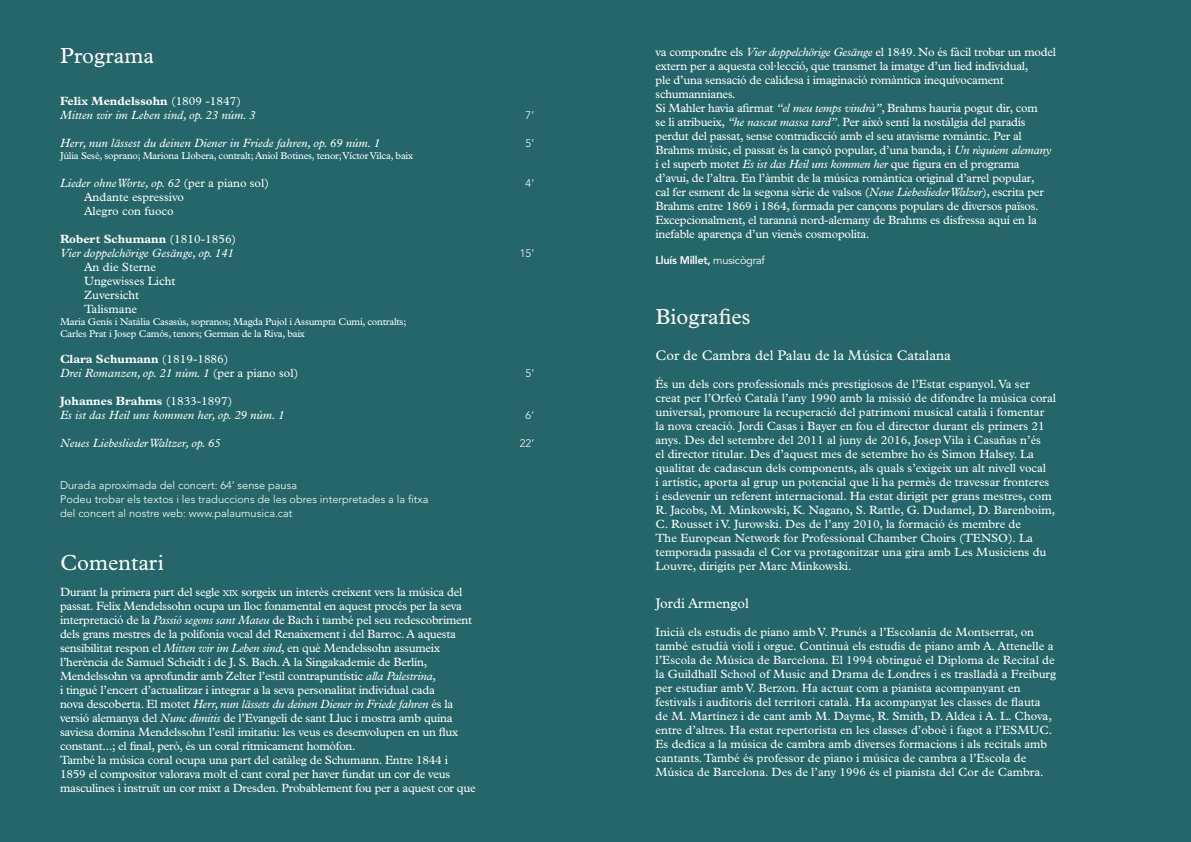
<style>
.page{position:relative;width:1191px;height:842px;background:#246669}
.page>*{position:absolute;margin:0;border:0;box-sizing:border-box;transform-origin:0 0}
.t1{font:22px "Plantin Std";color:#fff}
.t2{font:14px "Plantin Std";color:#fff}
.t3{font:12px/14px "Plantin Std";letter-spacing:-.015em;color:#fff}
.t4{font:italic 12px/14px "Plantin Std";color:#fff}
.t5{font:300 11px/14px "Avenir LT Std";color:#fff}
.t6{font:800 11px "Avenir LT Std";letter-spacing:-.025em;color:#fff}
.t7{font:10px/12px "Plantin Std";letter-spacing:-.02em;color:#fff}
.s1{font-weight:700;font-style:normal}
.s2{font-style:normal}
.s3{font-weight:700}
.s4{font-style:italic}
.s5{font-size:8.4px}
.s6{font-weight:400}
</style>
<div class="page">
<h1 class="t1" style="left:60px;top:43px;width:95px">Programa</h1>
<p class="t4" style="left:60px;top:94px;width:197px"><span class="s1">Felix Mendelssohn</span> <span class="s2">(1809 -1847)<br></span>Mitten wir im Leben sind, op. 23 núm. 3</p>
<p class="t5" style="left:525px;top:108px;width:10px">7’</p>
<p class="t4" style="left:60px;top:136px;width:321px">Herr, nun lässest du deinen Diener in Friede fahren, op. 69 núm. 1</p>
<p class="t5" style="left:525px;top:136px;width:10px">5’</p>
<p class="t7" style="left:60px;top:149px;width:355px">Júlia Sesè, soprano; Mariona Llobera, contralt; Aniol Botines, tenor; Víctor Vilca, baix</p>
<p class="t4" style="left:60px;top:176px;width:210px">Lieder ohne Worte, op. 62 <span class="s2">(per a piano sol)</span></p>
<p class="t5" style="left:525px;top:176px;width:10px">4’</p>
<p class="t3" style="left:84px;top:190px;width:101px">Andante espressivo<br>Alegro con fuoco</p>
<p class="t4" style="left:60px;top:232px;width:178px"><span class="s1">Robert Schumann</span> <span class="s2">(1810-1856)<br></span>Vier doppelchörige Gesänge, op. 141</p>
<p class="t5" style="left:520px;top:246px;width:16px">15’</p>
<p class="t3" style="left:84px;top:260px;width:93px">An die Sterne<br>Ungewisses Licht<br>Zuversicht<br>Talismane</p>
<p class="t7" style="left:60px;top:315px;width:348px">Maria Genís i Natàlia Casasús, sopranos; Magda Pujol i Assumpta Cumí, contralts;<br>Carles Prat i Josep Camós, tenors; German de la Riva, baix</p>
<p class="t3" style="left:60px;top:352px;width:240px"><span class="s3">Clara Schumann</span> (1819-1886)<br><span class="s4">Drei Romanzen, op. 21 núm. 1</span> (per a piano sol)</p>
<p class="t4" style="left:60px;top:394px;width:226px"><span class="s1">Johannes Brahms</span> <span class="s2">(1833-1897)<br></span>Es ist das Heil uns kommen her, op. 29 núm. 1</p>
<p class="t5" style="left:525px;top:366px;width:10px">5’</p>
<p class="t5" style="left:525px;top:408px;width:10px">6’</p>
<p class="t4" style="left:60px;top:436px;width:162px">Neues Liebeslieder Waltzer, op. 65</p>
<p class="t5" style="left:520px;top:436px;width:16px">22’</p>
<p class="t5" style="left:60px;top:478px;width:370px">Durada aproximada del concert: 64’ sense pausa<br>Podeu trobar els textos i les traduccions de les obres interpretades a la fitxa del concert al nostre web: www.palaumusica.cat</p>
<h1 class="t1" style="left:60px;top:550px;width:105px">Comentari</h1>
<p class="t3" style="left:60px;top:585px;width:417px">Durant la primera part del segle <span class="s5">xix</span> sorgeix un interès creixent vers la música del passat. Felix Mendelssohn ocupa un lloc fonamental en aquest procés per la seva interpretació de la <span class="s4">Passió segons sant Mateu</span> de Bach i també pel seu redescobriment dels grans mestres de la polifonia vocal del Renaixement i del Barroc. A aquesta sensibilitat respon el <span class="s4">Mitten wir im Leben sind</span>, en què Mendelssohn assumeix l’herència de Samuel Scheidt i de J. S. Bach. A la Singakademie de Berlín, Mendelssohn va aprofundir amb Zelter l’estil contrapuntístic <span class="s4">alla Palestrina</span>,<br>i tingué l’encert d’actualitzar i integrar a la seva personalitat individual cada<br>nova descoberta. El motet <span class="s4">Herr, nun lässets du deinen Diener in Friede fahren</span> és la versió alemanya del <span class="s4">Nunc dimitis</span> de l’Evangeli de sant Lluc i mostra amb quina saviesa domina Mendelssohn l’estil imitatiu: les veus es desenvolupen en un flux constant...; el final, però, és un coral rítmicament homòfon.<br>També la música coral ocupa una part del catàleg de Schumann. Entre 1844 i 1859 el compositor valorava molt el cant coral per haver fundat un cor de veus masculines i instruït un cor mixt a Dresden. Probablement fou per a aquest cor que</p>
<p class="t3" style="left:655px;top:45px;width:402px">va compondre els <span class="s4">Vier doppelchörige Gesänge</span> el 1849. No és fàcil trobar un model extern per a aquesta col·lecció, que transmet la imatge d’un lied individual,<br>ple d’una sensació de calidesa i imaginació romàntica inequívocament schumannianes.<br>Si Mahler havia afirmat <span class="s4">“el meu temps vindrà”</span>, Brahms hauria pogut dir, com<br>se li atribueix, <span class="s4">“he nascut massa tard”</span>. Per això sentí la nostàlgia del paradís perdut del passat, sense contradicció amb el seu atavisme romàntic. Per al Brahms músic, el passat és la cançó popular, d’una banda, i <span class="s4">Un rèquiem alemany </span>i el superb motet <span class="s4">Es ist das Heil uns kommen her</span> que figura en el programa d’avui, de l’altra. En l’àmbit de la música romàntica original d’arrel popular,<br>cal fer esment de la segona sèrie de valsos (<span class="s4">Neue Liebeslieder Walzer</span>), escrita per Brahms entre 1869 i 1864, formada per cançons populars de diversos països.<br>Excepcionalment, el tarannà nord-alemany de Brahms es disfressa aquí en la inefable aparença d’un vienès cosmopolita.</p>
<p class="t6" style="left:655px;top:254px;width:111px">Lluís Millet, <span class="s6">musicògraf</span></p>
<h1 class="t1" style="left:655px;top:304px;width:96px">Biografies</h1>
<p class="t2" style="left:655px;top:347px;width:297px">Cor de Cambra del Palau de la Música Catalana</p>
<p class="t3" style="left:655px;top:377px;width:402px">És un dels cors professionals més prestigiosos de l’Estat espanyol. Va ser creat per l’Orfeó Català l’any 1990 amb la missió de difondre la música coral universal, promoure la recuperació del patrimoni musical català i fomentar la nova creació. Jordi Casas i Bayer en fou el director durant els primers 21 anys. Des del setembre del 2011 al juny de 2016, Josep Vila i Casañas n’és<br>el director titular. Des d’aquest mes de setembre ho és Simon Halsey. La qualitat de cadascun dels components, als quals s’exigeix un alt nivell vocal<br>i artístic, aporta al grup un potencial que li ha permès de travessar fronteres<br>i esdevenir un referent internacional. Ha estat dirigit per grans mestres, com R. Jacobs, M. Minkowski, K. Nagano, S. Rattle, G. Dudamel, D. Barenboim, C. Rousset i V. Jurowski. Des de l’any 2010, la formació és membre de<br>The European Network for Professional Chamber Choirs (TENSO). La temporada passada el Cor va protagonitzar una gira amb Les Musiciens du Louvre, dirigits per Marc Minkowski.</p>
<p class="t2" style="left:655px;top:595px;width:95px">Jordi Armengol</p>
<p class="t3" style="left:655px;top:625px;width:402px">Inicià els estudis de piano amb V. Prunés a l’Escolania de Montserrat, on també estudià violí i orgue. Continuà els estudis de piano amb A. Attenelle a l’Escola de Música de Barcelona. El 1994 obtingué el Diploma de Recital de la Guildhall School of Music and Drama de Londres i es traslladà a Freiburg per estudiar amb V. Berzon. Ha actuat com a pianista acompanyant en festivals i auditoris del territori català. Ha acompanyat les classes de flauta de M. Martínez i de cant amb M. Dayme, R. Smith, D. Aldea i A. L. Chova, entre d’altres. Ha estat repertorista en les classes d’oboè i fagot a l’ESMUC.<br>Es dedica a la música de cambra amb diverses formacions i als recitals amb cantants. També és professor de piano i música de cambra a l’Escola de Música de Barcelona. Des de l’any 1996 és el pianista del Cor de Cambra.</p>
</div>
